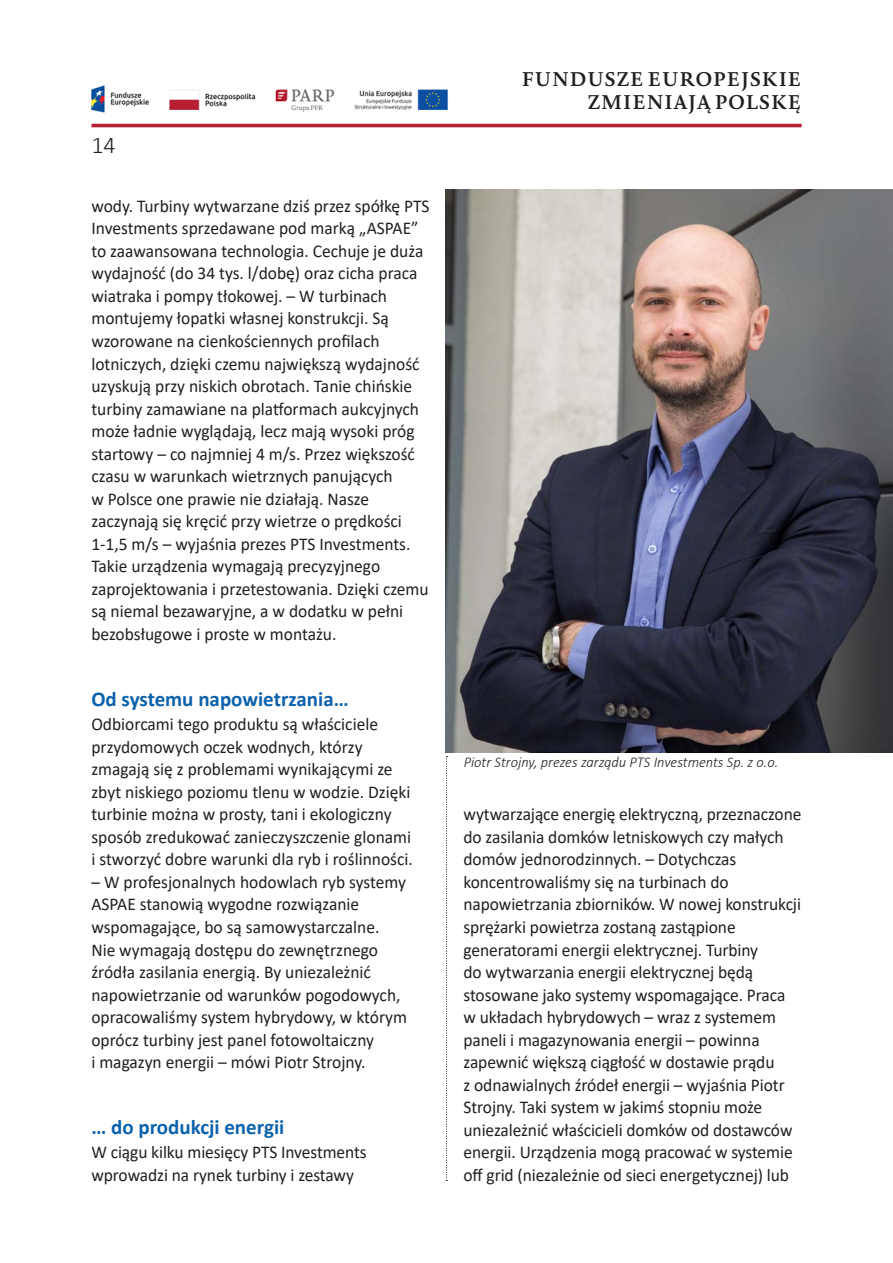
<style>
.page{position:relative;width:893px;height:1263px;background:#fff}
.page>*{position:absolute;margin:0;border:0;box-sizing:border-box;transform-origin:0 0}
.t1{font:300 24px "Calibri";color:#231f20}
.BODY_ARTYKUL{font:700 21px "Calibri";color:#0c61ac}
.t2{font:600 19.5px/23.4px "Novel Pro";letter-spacing:.01em;color:#231f20;text-align:right}
.BODY_ARTYKUL-2{font:18px/22.5px "Calibri";letter-spacing:-.005em;color:#231f20}
.podpis_foto{font:italic 300 15px "Calibri";color:#231f20}
</style>
<div class="page">
<hr style="left:91px;top:124px;width:710px;height:3px;background:#b41f32">
<img style="left:91px;top:85px;width:357px;height:28px">
<svg style="left:446px;top:756px;width:1px;height:425px"></svg>
<img style="left:446px;top:189px;width:447px;height:564px">
<h1 class="t1" style="left:91px;top:130px;width:26px">14</h1>
<p class="BODY_ARTYKUL-2" style="left:91px;top:194px;width:339px">wody. Turbiny wytwarzane dziś przez spółkę PTS Investments sprzedawane pod marką „ASPAE” to zaawansowana technologia. Cechuje je duża wydajność (do 34 tys. l/dobę) oraz cicha praca wiatraka i pompy tłokowej. – W turbinach montujemy łopatki własnej konstrukcji. Są wzorowane na cienkościennych profilach lotniczych, dzięki czemu największą wydajność uzyskują przy niskich obrotach. Tanie chińskie turbiny zamawiane na platformach aukcyjnych może ładnie wyglądają, lecz mają wysoki próg startowy – co najmniej 4 m/s. Przez większość czasu w warunkach wietrznych panujących<br>w Polsce one prawie nie działają. Nasze zaczynają się kręcić przy wietrze o prędkości 1-1,5 m/s – wyjaśnia prezes PTS Investments.<br>Takie urządzenia wymagają precyzyjnego zaprojektowania i przetestowania. Dzięki czemu są niemal bezawaryjne, a w dodatku w pełni bezobsługowe i proste w montażu.</p>
<p class="BODY_ARTYKUL" style="left:91px;top:684px;width:259px">Od systemu napowietrzania…</p>
<p class="BODY_ARTYKUL-2" style="left:91px;top:712px;width:323px">Odbiorcami tego produktu są właściciele przydomowych oczek wodnych, którzy zmagają się z problemami wynikającymi ze zbyt niskiego poziomu tlenu w wodzie. Dzięki turbinie można w prosty, tani i ekologiczny sposób zredukować zanieczyszczenie glonami i stworzyć dobre warunki dla ryb i roślinności.</p>
<p class="BODY_ARTYKUL-2" style="left:91px;top:870px;width:317px">– W profesjonalnych hodowlach ryb systemy ASPAE stanowią wygodne rozwiązanie wspomagające, bo są samowystarczalne.<br>Nie wymagają dostępu do zewnętrznego źródła zasilania energią. By uniezależnić napowietrzanie od warunków pogodowych, opracowaliśmy system hybrydowy, w którym oprócz turbiny jest panel fotowoltaiczny<br>i magazyn energii – mówi Piotr Strojny.</p>
<p class="BODY_ARTYKUL" style="left:91px;top:1112px;width:194px">… do produkcji energii</p>
<p class="BODY_ARTYKUL-2" style="left:91px;top:1141px;width:277px">W ciągu kilku miesięcy PTS Investments wprowadzi na rynek turbiny i zestawy</p>
<p class="t2" style="left:521px;top:66px;width:282px">FUNDUSZE EUROPEJSKIE<br>ZMIENIAJĄ POLSKĘ</p>
<p class="podpis_foto" style="left:464px;top:753px;width:316px">Piotr Strojny, prezes zarządu PTS Investments Sp. z o.o.</p>
<p class="BODY_ARTYKUL-2" style="left:463px;top:803px;width:339px">wytwarzające energię elektryczną, przeznaczone do zasilania domków letniskowych czy małych domów jednorodzinnych. – Dotychczas koncentrowaliśmy się na turbinach do napowietrzania zbiorników. W nowej konstrukcji sprężarki powietrza zostaną zastąpione generatorami energii elektrycznej. Turbiny<br>do wytwarzania energii elektrycznej będą stosowane jako systemy wspomagające. Praca w układach hybrydowych – wraz z systemem paneli i magazynowania energii – powinna zapewnić większą ciągłość w dostawie prądu<br>z odnawialnych źródeł energii – wyjaśnia Piotr Strojny. Taki system w jakimś stopniu może uniezależnić właścicieli domków od dostawców energii. Urządzenia mogą pracować w systemie off grid (niezależnie od sieci energetycznej) lub</p>
</div>
